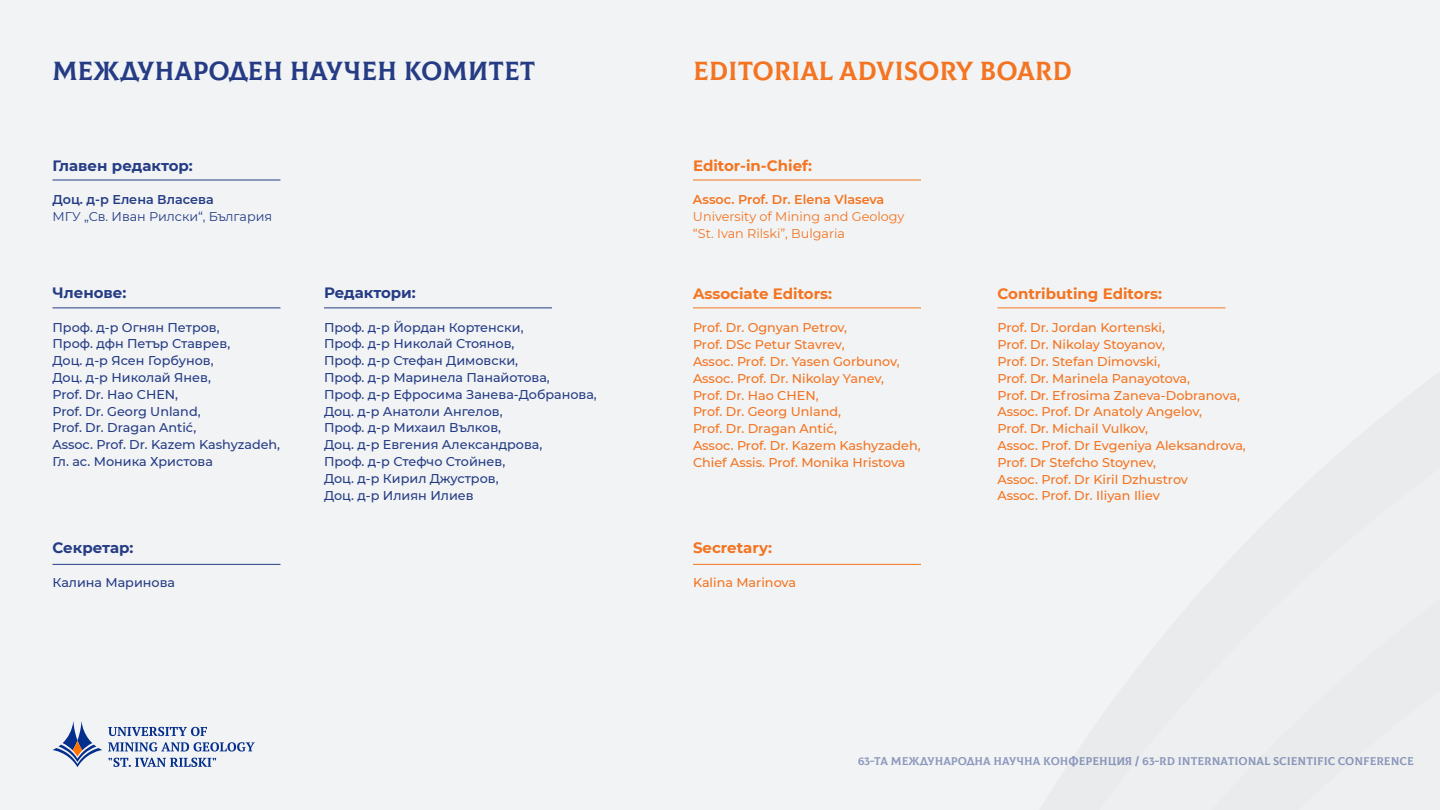
<style>
.page{position:relative;width:1440px;height:810px;background:#f1f3f4}
.page>*{position:absolute;margin:0;border:0;box-sizing:border-box;transform-origin:0 0}
.t1{font:26.25px "Colus";color:#253c85}
.t2{font:26.25px "Colus";color:#f47421}
.t3{font:700 15px "Montserrat";color:#f47421}
.t4{font:700 15px "Montserrat";color:#253c85}
.t5{font:500 12.75px/16.8px "Montserrat";color:#f47421}
.t6{font:500 12.75px/16.8px "Montserrat";color:#253c85}
.t7{font:12.75px/16.8px "Montserrat";color:#f47421}
.t8{font:12.75px "Montserrat";color:#253c85}
.t9{font:600 12.75px "Montserrat";color:#f47421}
.t10{font:600 12.75px "Montserrat";color:#253c85}
.t11{font:11.25px "Colus";color:#253c85}
</style>
<div class="page">
<hr style="left:693px;top:180px;width:228px;height:1px;background:#f47421">
<hr style="left:693px;top:308px;width:228px;height:1px;background:#f47421">
<hr style="left:998px;top:308px;width:228px;height:1px;background:#f47421">
<hr style="left:52px;top:180px;width:228px;height:1px;background:#253c85">
<hr style="left:52px;top:308px;width:228px;height:1px;background:#253c85">
<hr style="left:52px;top:564px;width:228px;height:1px;background:#253c85">
<hr style="left:693px;top:564px;width:228px;height:1px;background:#f47421">
<hr style="left:324px;top:308px;width:228px;height:1px;background:#253c85">
<svg style="left:53px;top:721px;width:49px;height:46px"></svg>
<svg style="left:108px;top:727px;width:99px;height:9px"></svg>
<svg style="left:108px;top:742px;width:147px;height:10px"></svg>
<svg style="left:108px;top:758px;width:108px;height:9px"></svg>
<h1 class="t1" style="left:52px;top:51px;width:484px">МЕЖДУНАРОДЕН НАУЧЕН КОМИТЕТ</h1>
<p class="t4" style="left:52px;top:154px;width:142px">Главен редактор:</p>
<p class="t10" style="left:52px;top:191px;width:163px">Доц. д-р Елена Власева</p>
<p class="t8" style="left:52px;top:208px;width:221px">МГУ „Св. Иван Рилски“, България</p>
<p class="t4" style="left:52px;top:282px;width:75px">Членове:</p>
<p class="t6" style="left:52px;top:318px;width:229px">Проф. д-р Огнян Петров,<br>Проф. дфн Петър Ставрев,<br>Доц. д-р Ясен Горбунов,<br>Доц. д-р Николай Янев,<br>Prof. Dr. Hao CHEN,<br>Prof. Dr. Georg Unland,<br>Prof. Dr. Dragan Antić,<br>Assoc. Prof. Dr. Kazem Kashyzadeh,<br>Гл. ас. Моника Христова</p>
<p class="t4" style="left:52px;top:537px;width:83px">Секретар:</p>
<p class="t6" style="left:52px;top:573px;width:124px">Калина Маринова</p>
<p class="t4" style="left:324px;top:282px;width:93px">Редактори:</p>
<p class="t6" style="left:324px;top:318px;width:274px">Проф. д-р Йордан Кортенски,<br>Проф. д-р Николай Стоянов,<br>Проф. д-р Стефан Димовски,<br>Проф. д-р Маринела Панайотова,<br>Проф. д-р Ефросима Занева-Добранова,<br>Доц. д-р Анатоли Ангелов,<br>Проф. д-р Михаил Вълков,<br>Доц. д-р Евгения Александрова,<br>Проф. д-р Стефчо Стойнев,<br>Доц. д-р Кирил Джустров,<br>Доц. д-р Илиян Илиев</p>
<h1 class="t2" style="left:693px;top:51px;width:380px">EDITORIAL ADVISORY BOARD</h1>
<p class="t3" style="left:693px;top:154px;width:121px">Editor-in-Chief:</p>
<p class="t9" style="left:693px;top:191px;width:193px">Assoc. Prof. Dr. Elena Vlaseva</p>
<p class="t7" style="left:693px;top:208px;width:213px">University of Mining and Geology “St. Ivan Rilski”, Bulgaria</p>
<p class="t3" style="left:693px;top:283px;width:141px">Associate Editors:</p>
<p class="t5" style="left:693px;top:319px;width:229px">Prof. Dr. Ognyan Petrov,<br>Prof. DSc Petur Stavrev,<br>Assoc. Prof. Dr. Yasen Gorbunov,<br>Assoc. Prof. Dr. Nikolay Yanev,<br>Prof. Dr. Hao CHEN,<br>Prof. Dr. Georg Unland,<br>Prof. Dr. Dragan Antić,<br>Assoc. Prof. Dr. Kazem Kashyzadeh,<br>Chief Assis. Prof. Monika Hristova</p>
<p class="t3" style="left:693px;top:537px;width:81px">Secretary:</p>
<p class="t5" style="left:693px;top:573px;width:105px">Kalina Marinova</p>
<p class="t3" style="left:998px;top:283px;width:166px">Contributing Editors:</p>
<p class="t5" style="left:998px;top:319px;width:250px">Prof. Dr. Jordan Kortenski,<br>Prof. Dr. Nikolay Stoyanov,<br>Prof. Dr. Stefan Dimovski,<br>Prof. Dr. Marinela Panayotova,<br>Prof. Dr. Efrosima Zaneva-Dobranova,<br>Assoc. Prof. Dr Anatoly Angelov,<br>Prof. Dr. Michail Vulkov,<br>Assoc. Prof. Dr Evgeniya Aleksandrova,<br>Prof. Dr Stefcho Stoynev,<br>Assoc. Prof. Dr Kiril Dzhustrov<br>Assoc. Prof. Dr. Iliyan Iliev</p>
<p class="t11" style="left:857px;top:753px;width:558px">63-ta МЕЖДУНАРОДНА НАУЧНА КОНФЕРЕНЦИЯ / 63-rd INTERNATIONAL SCIENTIFIC CONFERENCE</p>
</div>
